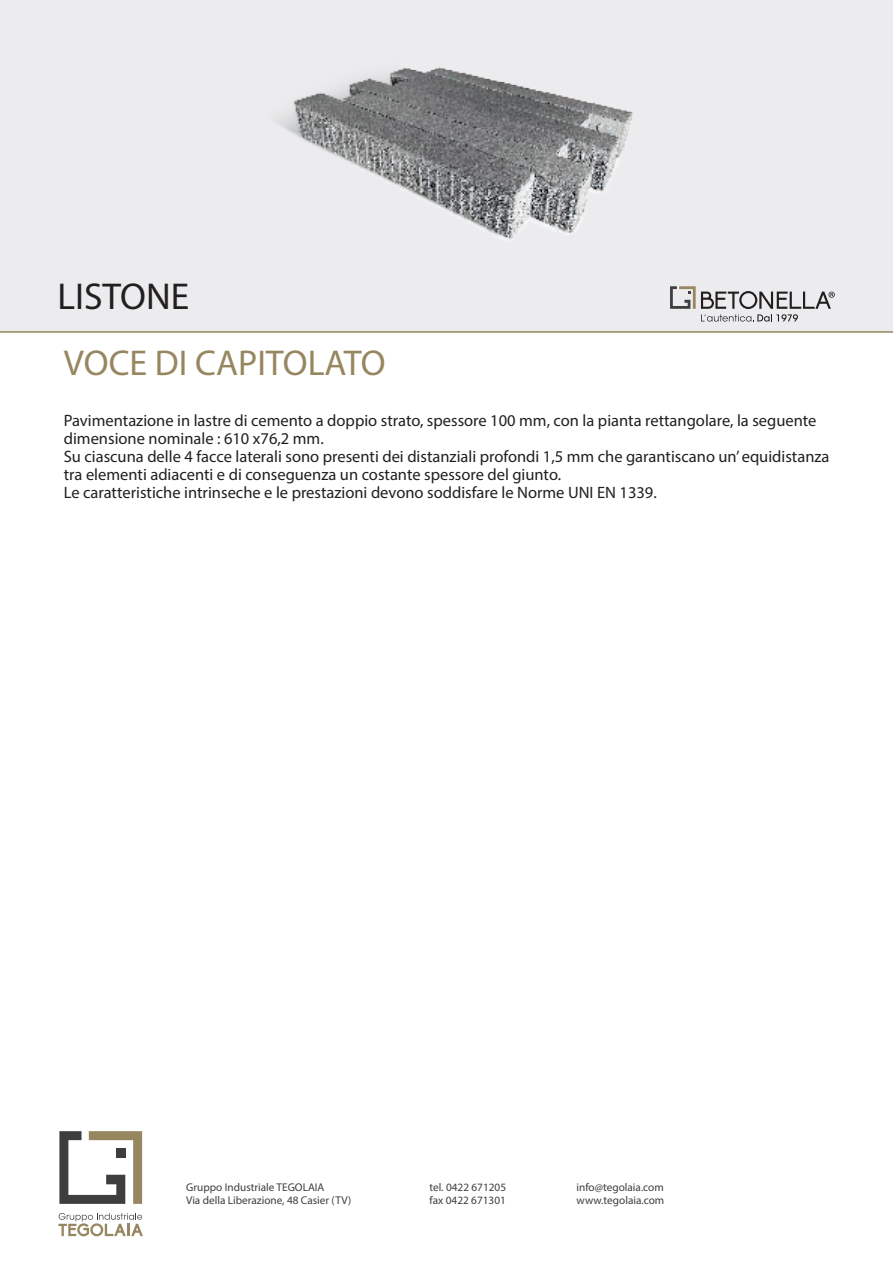
<style>
.page{position:relative;width:893px;height:1263px;background:#fff}
.page>*{position:absolute;margin:0;border:0;box-sizing:border-box;transform-origin:0 0}
.t1{font:37.5px "Myriad Pro";color:#231f20}
.t2{font:36px "Myriad Pro";color:#978760}
.t3{font:16.5px/18px "Myriad Pro";color:#231f20}
.t4{font:11.25px "Myriad Pro";color:#3e3e3f}
</style>
<div class="page">
<div style="left:0;top:0;width:893px;height:332px;background:#ececee"></div>
<hr style="left:0;top:331px;width:893px;height:2px;background:#978760">
<svg style="left:670px;top:286px;width:165px;height:36px"></svg>
<svg style="left:58px;top:1213px;width:85px;height:23px"></svg>
<svg style="left:59px;top:1131px;width:83px;height:73px"></svg>
<img style="left:277px;top:67px;width:356px;height:172px">
<p class="t1" style="left:57px;top:274px;width:133px">LISTONE</p>
<p class="t2" style="left:64px;top:341px;width:323px">VOCE DI CAPITOLATO</p>
<p class="t3" style="left:64px;top:411px;width:754px">Pavimentazione in lastre di cemento a doppio strato, spessore 100 mm, con la pianta rettangolare, la seguente dimensione nominale : 610 x76,2 mm.</p>
<p class="t3" style="left:64px;top:447px;width:767px">Su ciascuna delle 4 facce laterali sono presenti dei distanziali profondi 1,5 mm che garantiscano un’ equidistanza tra elementi adiacenti e di conseguenza un costante spessore del giunto.</p>
<p class="t3" style="left:64px;top:483px;width:594px">Le caratteristiche intrinseche e le prestazioni devono soddisfare le Norme UNI EN 1339.</p>
<p class="t4" style="left:186px;top:1180px;width:140px">Gruppo Industriale TEGOLAIA</p>
<p class="t4" style="left:186px;top:1193px;width:167px">Via della Liberazione, 48 Casier (TV)</p>
<p class="t4" style="left:429px;top:1180px;width:78px">tel. 0422 671205</p>
<p class="t4" style="left:429px;top:1193px;width:78px">fax 0422 671301</p>
<p class="t4" style="left:577px;top:1180px;width:89px">info@tegolaia.com</p>
<p class="t4" style="left:577px;top:1193px;width:89px">www.tegolaia.com</p>
</div>
